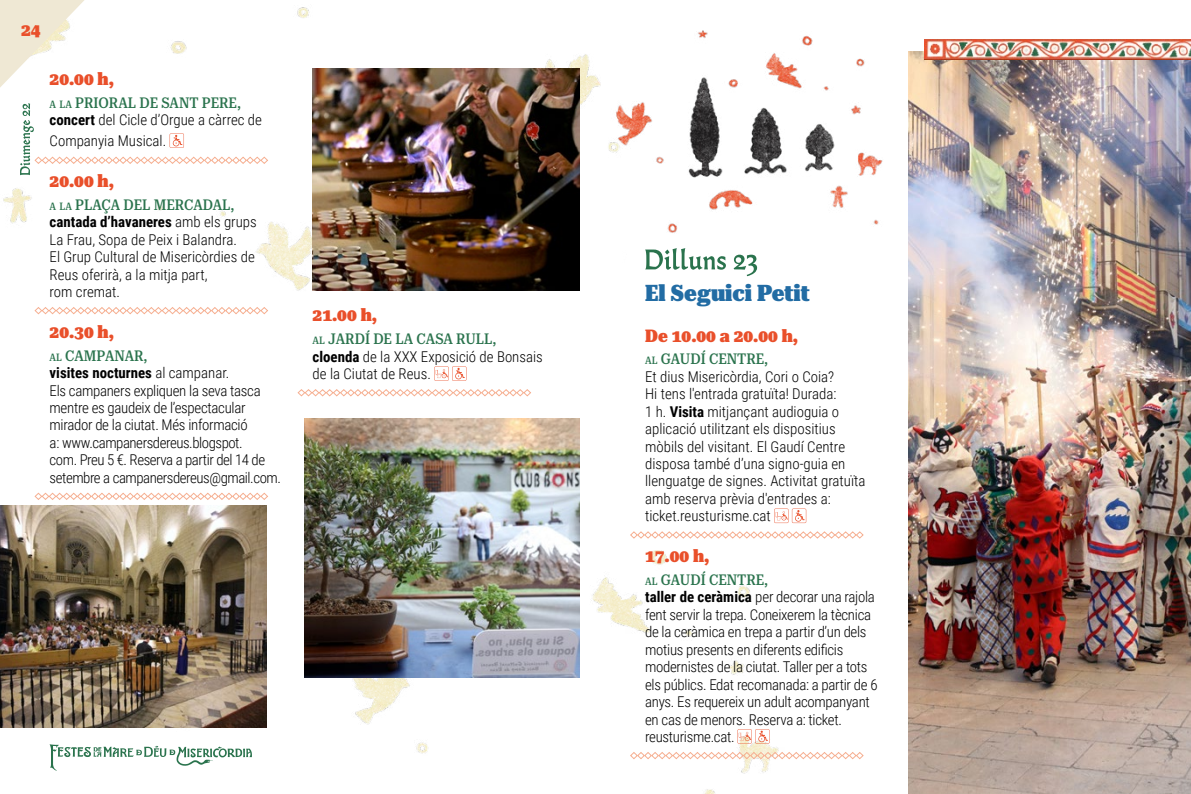
<style>
.page{position:relative;width:1191px;height:794px;background:#fff}
.page>*{position:absolute;margin:0;border:0;box-sizing:border-box;transform-origin:0 0}
.t1{font:900 22.75px "Roboto Serif 28 pt Condensed";color:#226ca4}
.t2{font:900 17.5px "Roboto Serif 28 pt Condensed";color:#e94f2a}
.t3{font:300 14.88px/17.5px "Roboto Condensed";letter-spacing:-.02em;color:#000}
.t4{font:300 14.88px/17.5px "Roboto Condensed";color:#000}
.t5{font:500 14.88px "Roboto Serif 28 pt Condensed";color:#2a734d}
.s1{font-size:10.33px}
.s2{font-weight:700}
</style>
<div class="page">
<img style="left:3px;top:7px;width:577px;height:308px">
<img style="left:31px;top:531px;width:829px;height:263px">
<img style="left:313px;top:69px;width:266px;height:221px">
<img style="left:0;top:506px;width:267px;height:221px">
<svg style="left:34px;top:307px;width:234px;height:7px"></svg>
<svg style="left:34px;top:492px;width:234px;height:8px"></svg>
<svg style="left:0;top:0;width:268px;height:175px"></svg>
<svg style="left:297px;top:389px;width:234px;height:8px"></svg>
<svg style="left:434px;top:366px;width:32px;height:15px"></svg>
<svg style="left:630px;top:531px;width:234px;height:8px"></svg>
<svg style="left:630px;top:751px;width:234px;height:8px"></svg>
<svg style="left:645px;top:261px;width:81px;height:9px"></svg>
<svg style="left:733px;top:261px;width:24px;height:15px"></svg>
<svg style="left:774px;top:508px;width:32px;height:15px"></svg>
<svg style="left:737px;top:729px;width:32px;height:14px"></svg>
<img style="left:575px;top:7px;width:308px;height:254px">
<img style="left:908px;top:51px;width:283px;height:743px">
<img style="left:924px;top:40px;width:267px;height:19px">
<img style="left:305px;top:419px;width:274px;height:258px">
<svg style="left:50px;top:744px;width:202px;height:26px"></svg>
<p class="t2" style="left:21px;top:15px;width:21px">24</p>
<p class="t2" style="left:50px;top:64px;width:66px">20.00 h,</p>
<p class="t5" style="left:50px;top:90px;width:193px"><span class="s1">A LA</span> PRIORAL DE SANT PERE,</p>
<p class="t4" style="left:50px;top:109px;width:214px;line-height:21px"><span class="s2">concert</span> del Cicle d’Orgue a càrrec de<br>Companyia Musical.</p>
<p class="t2" style="left:50px;top:166px;width:66px">20.00 h,</p>
<p class="t5" style="left:50px;top:193px;width:186px"><span class="s1">A LA</span> PLAÇA DEL MERCADAL,</p>
<p class="t4" style="left:50px;top:213px;width:209px"><span class="s2">cantada d’havaneres</span> amb els grups<br>La Frau, Sopa de Peix i Balandra.<br>El Grup Cultural de Misericòrdies de<br>Reus oferirà, a la mitja part,<br>rom cremat.</p>
<p class="t2" style="left:50px;top:317px;width:66px">20.30 h,</p>
<p class="t5" style="left:50px;top:343px;width:99px"><span class="s1">AL</span> CAMPANAR,</p>
<p class="t3" style="left:50px;top:363px;width:233px"><span class="s2">visites nocturnes</span> al campanar.<br>Els campaners expliquen la seva tasca mentre es gaudeix de l’espectacular mirador de la ciutat. Més informació<br>a: www.campanersdereus.blogspot.<br>com. Preu 5 €. Reserva a partir del 14 de setembre a campanersdereus@gmail.com.</p>
<p class="t2" style="left:313px;top:301px;width:66px">21.00 h,</p>
<p class="t5" style="left:313px;top:327px;width:185px"><span class="s1">AL</span> JARDÍ DE LA CASA RULL,</p>
<p class="t4" style="left:313px;top:347px;width:232px"><span class="s2">cloenda</span> de la XXX Exposició de Bonsais de la Ciutat de Reus.</p>
<h1 class="t1" style="left:645px;top:274px;width:166px">El Seguici Petit</h1>
<p class="t2" style="left:645px;top:321px;width:155px">De 10.00 a 20.00 h,</p>
<p class="t5" style="left:645px;top:347px;width:125px"><span class="s1">AL</span> GAUDÍ CENTRE,</p>
<p class="t4" style="left:645px;top:367px;width:222px">Et dius Misericòrdia, Cori o Coia?<br>Hi tens l'entrada gratuïta! Durada:<br>1 h. <span class="s2">Visita</span> mitjançant audioguia o aplicació utilitzant els dispositius mòbils del visitant. El Gaudí Centre disposa també d’una signo-guia en llenguatge de signes. Activitat gratuïta amb reserva prèvia d'entrades a: ticket.reusturisme.cat</p>
<p class="t2" style="left:645px;top:541px;width:66px">17.00 h,</p>
<p class="t5" style="left:645px;top:568px;width:125px"><span class="s1">AL</span> GAUDÍ CENTRE,</p>
<p class="t3" style="left:645px;top:588px;width:234px"><span class="s2">taller de ceràmica</span> per decorar una rajola fent servir la trepa. Coneixerem la tècnica de la ceràmica en trepa a partir d’un dels motius presents en diferents edificis modernistes de la ciutat. Taller per a tots els públics. Edat recomanada: a partir de 6 anys. Es requereix un adult acompanyant en cas de menors. Reserva a: ticket. reusturisme.cat.</p>
</div>
